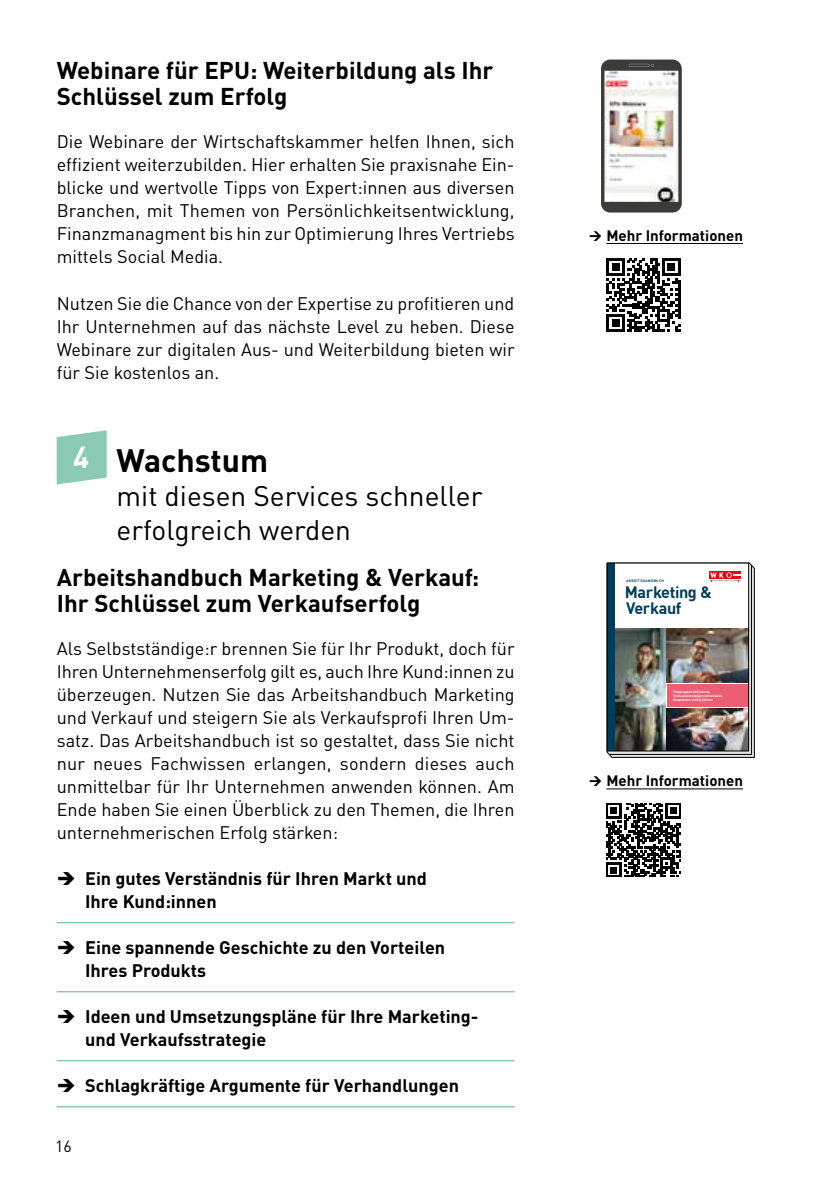
<style>
.page{position:relative;width:840px;height:1191px;background:#fff}
.page>*{position:absolute;margin:0;border:0;box-sizing:border-box;transform-origin:0 0}
.t1{font:700 32px "DIN Pro";color:#000}
.t2{font:28px/34px "DIN Pro";color:#000}
.t3{font:700 24px/26px "DIN Pro";color:#000}
.t4{font:18px/23px "DIN Pro";color:#000;text-align:justify}
.t5{font:700 18px/23px "DIN Pro";color:#000}
.t6{font:700 16.2px/16.2px "DIN Offc Pro";letter-spacing:-.03em;color:#003c56}
.t7{font:16px "DIN Pro";color:#000}
.t8{font:700 15px "DIN Pro";color:#000}
.t9{font:700 3.6px/4px "DIN Offc Pro";color:#fff}
.t10{font:700 3.6px "DIN Offc Pro";letter-spacing:.1em;color:#003c56}
</style>
<div class="page">
<hr style="left:57px;top:922px;width:457px;height:1px;background:#8acab5">
<hr style="left:57px;top:991px;width:457px;height:1px;background:#8acab5">
<hr style="left:57px;top:1060px;width:457px;height:1px;background:#8acab5">
<hr style="left:57px;top:1106px;width:457px;height:1px;background:#8acab5">
<svg style="left:606px;top:258px;width:74px;height:74px"></svg>
<hr style="left:606px;top:243px;width:136px;height:1px;background:#000">
<img style="left:601px;top:60px;width:80px;height:152px">
<img style="left:606px;top:562px;width:149px;height:196px">
<div style="left:606px;top:563px;width:8px;height:187px;background:#003c56"></div>
<div style="left:606px;top:562px;width:142px;height:189px;border:1px solid #000"></div>
<hr style="left:606px;top:788px;width:136px;height:1px;background:#000">
<svg style="left:606px;top:803px;width:74px;height:74px"></svg>
<svg style="left:57px;top:430px;width:50px;height:54px"></svg>
<h3 class="t3" style="left:57px;top:55px;width:438px">Webinare für EPU: Weiterbildung als Ihr<br>Schlüssel zum Erfolg</h3>
<p class="t4" style="left:57px;top:129px;width:459px">Die Webinare der Wirtschaftskammer helfen Ihnen, sich effizient weiterzubilden. Hier erhalten Sie praxisnahe Ein&shy;blicke und wertvolle Tipps von Expert:innen aus diversen Branchen, mit Themen von Persönlichkeitsentwicklung, Finanzmanagment bis hin zur Optimierung Ihres Vertriebs mittels Social Media.</p>
<p class="t4" style="left:57px;top:290px;width:459px">Nutzen Sie die Chance von der Expertise zu profitieren und Ihr Unternehmen auf das nächste Level zu heben. Diese Webinare zur digitalen Aus- und Weiterbildung bieten wir für Sie kostenlos an.</p>
<h1 class="t1" style="left:117px;top:433px;width:153px">Wachstum</h1>
<h2 class="t2" style="left:116px;top:476px;width:367px">mit diesen Services schneller erfolgreich werden</h2>
<h3 class="t3" style="left:57px;top:561px;width:424px">Arbeitshandbuch Marketing &amp; Verkauf:<br>Ihr Schlüssel zum Verkaufserfolg</h3>
<p class="t4" style="left:57px;top:635px;width:459px">Als Selbstständige:r brennen Sie für Ihr Produkt, doch für Ihren Unternehmenserfolg gilt es, auch Ihre Kund:innen zu überzeugen. Nutzen Sie das Arbeitshandbuch Marketing und Verkauf und steigern Sie als Verkaufsprofi Ihren Um&shy;satz. Das Arbeitshandbuch ist so gestaltet, dass Sie nicht nur neues Fachwissen erlangen, sondern dieses auch unmittelbar für Ihr Unternehmen anwenden können. Am Ende haben Sie einen Überblick zu den Themen, die Ihren unternehmerischen Erfolg stärken:</p>
<p class="t5" style="left:85px;top:864px;width:343px">Ein gutes Verständnis für Ihren Markt und<br>Ihre Kund:innen</p>
<p class="t5" style="left:85px;top:933px;width:361px">Eine spannende Geschichte zu den Vorteilen<br>Ihres Produkts</p>
<p class="t5" style="left:85px;top:1002px;width:395px">Ideen und Umsetzungspläne für Ihre Marketing&shy;und Verkaufsstrategie</p>
<p class="t5" style="left:85px;top:1071px;width:375px">Schlagkräftige Argumente für Verhandlungen</p>
<p class="t7" style="left:55px;top:1134px;width:18px">16</p>
<p class="t8" style="left:606px;top:223px;width:138px">Mehr Informationen</p>
<p class="t10" style="left:625px;top:577px;width:39px">ARBEITSHANDBUCH</p>
<p class="t6" style="left:624px;top:583px;width:88px">Marketing &amp;<br>Verkauf</p>
<p class="t9" style="left:672px;top:689px;width:51px">Zielgruppen definieren,<br>Verkaufsstrategien entwickeln,<br>Gespräche richtig führen</p>
<p class="t8" style="left:606px;top:768px;width:138px">Mehr Informationen</p>
</div>
